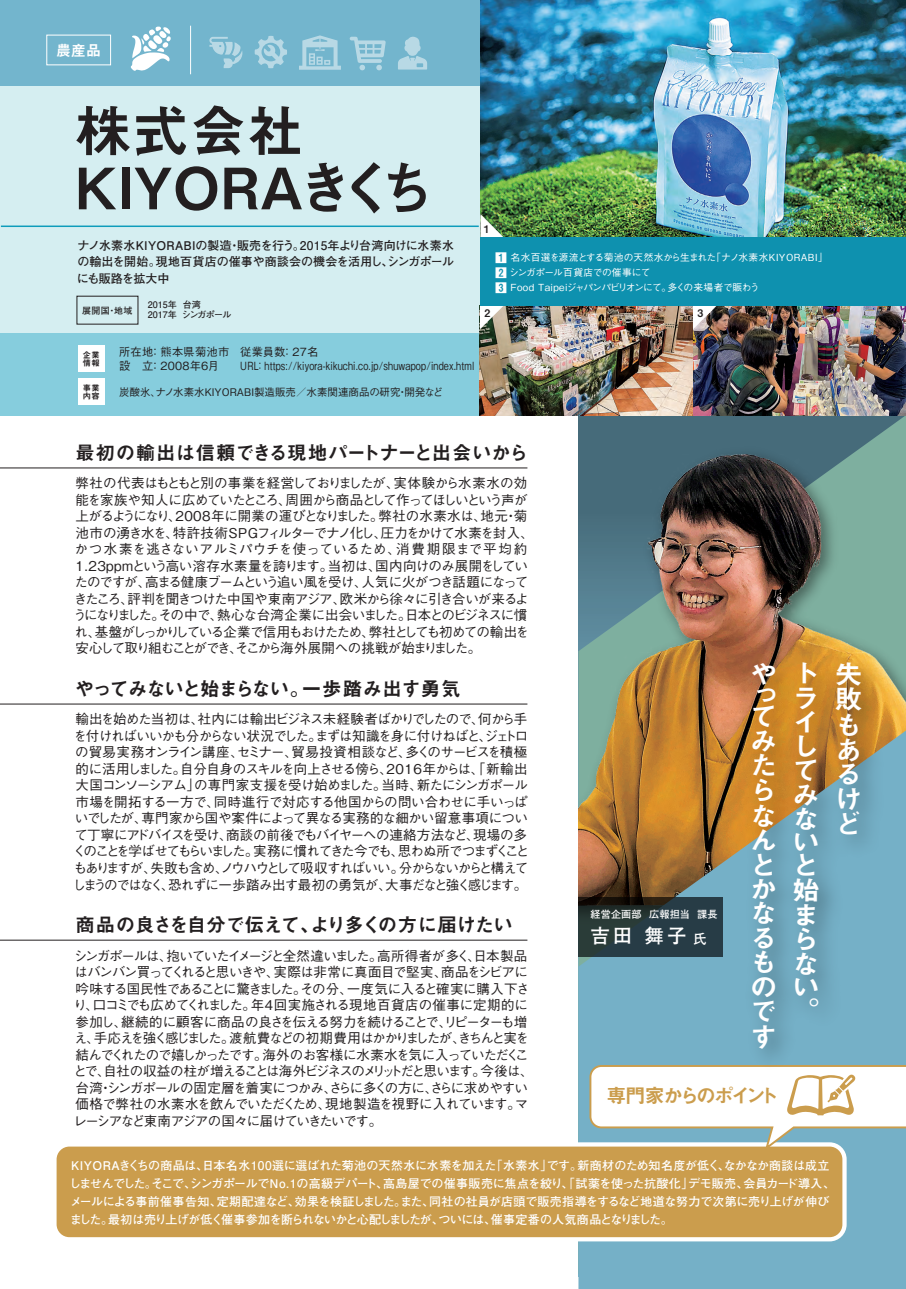
<style>
.page{position:relative;width:906px;height:1289px;background:#fff}
.page>*{position:absolute;margin:0;border:0;box-sizing:border-box;transform-origin:0 0}
.t1{font:57px/57px "Midashi Go Pr 6 MB31";letter-spacing:.01em;color:#231f20}
.t2{font:26.55px/24.6px "Midashi Go Pr 6 MB31";color:#fff;scale:1.05 1}
.t3{font:19.8px "Midashi Go Pr 6 MB31";letter-spacing:-.16em;color:#cb9d4d}
.t4{font:19.5px "Midashi Go Pr 6 MB31";letter-spacing:-.045em;color:#231f20}
.t5{font:19.5px "Midashi Go Pr 6 MB31";letter-spacing:-.005em;color:#231f20}
.t6{font:700 19.5px "Futo Go B101 Pr 6";color:#fff}
.t7{font:15px "Midashi Go Pr 6 MB31";color:#fff}
.t8{font:500 13.5px/16.5px "Gothic BBB Pr 6";letter-spacing:-.075em;color:#231f20}
.t9{font:700 12px/18px "Futo Go B101 Pr 6";letter-spacing:-.02em;color:#fff}
.t10{font:700 12px/16.5px "Futo Go B101 Pr 6";color:#231f20;text-align:justify}
.t11{font:500 11.25px/14.7px "Gothic BBB Pr 6";letter-spacing:.02em;color:#231f20}
.t12{font:500 10.5px "Gothic BBB Pr 6";color:#231f20}
.t13{font:10.5px "Midashi Go Pr 6 MB31";color:#231f20}
.t14{font:700 10.2px "Futo Go B101 Pr 6";letter-spacing:.02em;color:#fff}
.t15{font:500 9.75px/15px "Gothic BBB Pr 6";letter-spacing:-.035em;color:#fff}
.t16{font:700 9px/10.5px "Futo Go B101 Pr 6";color:#231f20}
.t17{font:8.25px/8.2px "Midashi Go Pr 6 MB31";letter-spacing:.09em;color:#231f20}
.s1{font-family:"Midashi Go Pr 6 MB31";font-weight:400;font-size:11.25px}
.s2{font-size:13.5px}
</style>
<div class="page">
<div style="left:0;top:0;width:906px;height:86px;background:#73b5cd"></div>
<svg style="left:578px;top:415px;width:328px;height:27px;background:#4c6f7c"></svg>
<div style="left:0;top:333px;width:480px;height:82px;background:#86cddd"></div>
<div style="left:0;top:86px;width:480px;height:247px;background:#d5eef1"></div>
<hr style="left:1px;top:225px;width:478px;height:2px;background:#0e9cbb">
<hr style="left:190px;top:26px;width:1px;height:48px;background:#fff">
<div style="left:78px;top:345px;width:27px;height:26px;background:#fff"></div>
<div style="left:78px;top:379px;width:27px;height:26px;background:#fff"></div>
<svg style="left:398px;top:37px;width:29px;height:33px"></svg>
<svg style="left:255px;top:36px;width:32px;height:32px"></svg>
<svg style="left:209px;top:37px;width:33px;height:31px"></svg>
<svg style="left:350px;top:37px;width:36px;height:33px"></svg>
<svg style="left:131px;top:26px;width:40px;height:45px"></svg>
<svg style="left:299px;top:35px;width:42px;height:35px"></svg>
<img style="left:578px;top:442px;width:328px;height:13px">
<img style="left:578px;top:455px;width:328px;height:275px">
<img style="left:480px;top:306px;width:426px;height:109px">
<img style="left:480px;top:0;width:426px;height:238px">
<svg style="left:578px;top:730px;width:328px;height:558px;background:#879d97"></svg>
<svg style="left:578px;top:897px;width:112px;height:59px;background:#253537"></svg>
<div style="left:52px;top:1142px;width:794px;height:99px;border:9px solid #fff;border-radius:13px"></div>
<div style="left:57px;top:1146px;width:785px;height:91px;background:#cb9d4d;border-radius:13px"></div>
<svg style="left:588px;top:1064px;width:318px;height:88px"></svg>
<svg style="left:480px;top:306px;width:23px;height:23px"></svg>
<svg style="left:693px;top:306px;width:23px;height:23px"></svg>
<svg style="left:480px;top:214px;width:24px;height:24px"></svg>
<div style="left:480px;top:238px;width:426px;height:68px;background:#0e91af"></div>
<div style="left:47px;top:35px;width:64px;height:30px;border:1px solid #fff"></div>
<img style="left:690px;top:643px;width:207px;height:439px">
<hr style="left:0;top:467px;width:527px;height:1px;background:#231f20">
<hr style="left:0;top:939px;width:527px;height:1px;background:#231f20">
<hr style="left:0;top:703px;width:527px;height:1px;background:#231f20">
<p class="t7" style="left:56px;top:38px;width:46px">農産品</p>
<h1 class="t1" style="left:74px;top:100px;width:362px">株式会社<br>KIYORAきくち</h1>
<p class="t10" style="left:77px;top:237px;width:379px">ナノ水素水KIYORABIの製造・販売を行う。2015年より台湾向けに水素水の輸出を開始。現地百貨店の催事や商談会の機会を活用し、シンガポールにも販路を拡大中</p>
<p class="t16" style="left:82px;top:305px;width:52px">展開国・地域</p>
<p class="t16" style="left:148px;top:299px;width:85px">2015年 台湾<br>2017年 シンガポール</p>
<p class="t17" style="left:83px;top:350px;width:19px">企業情報</p>
<p class="t17" style="left:83px;top:383px;width:19px">事業内容</p>
<p class="t11" style="left:119px;top:343px;width:112px">所在地： 熊本県菊池市設　立： 2008年６月</p>
<p class="t11" style="left:240px;top:343px;width:235px">従業員数： 27名<br>URL： https://kiyora-kikuchi.co.jp/shuwapop/index.html</p>
<p class="t12" style="left:119px;top:384px;width:326px">炭酸氷、ナノ水素水KIYORABI製造販売／水素関連商品の研究・開発など</p>
<p class="t13" style="left:484px;top:221px;width:7px">1</p>
<p class="t15" style="left:495px;top:249px;width:334px"><span class="s1">1</span> 名水百選を源流とする菊池の天然水から生まれた「ナノ水素水KIYORABI」<br><span class="s1">2</span> シンガポール百貨店での催事にて<br><span class="s1">3</span> Food Taipeiジャパンパビリオンにて。多くの来場者で賑わう</p>
<p class="t13" style="left:484px;top:304px;width:7px">2</p>
<p class="t13" style="left:697px;top:304px;width:7px">3</p>
<h3 class="t5" style="left:75px;top:436px;width:455px">最初の輸出は信頼できる現地パートナーと出会いから</h3>
<p class="t8" style="left:73px;top:474px;width:462px">弊社の代表はもともと別の事業を経営しておりましたが、実体験から水素水の効能を家族や知人に広めていたところ、周囲から商品として作ってほしいという声が上がるようになり、2008年に開業の運びとなりました。弊社の水素水は、地元・菊池市の湧き水を、特許技術SPGフィルターでナノ化し、圧力をかけて水素を封入、かつ水素を逃さないアルミパウチを使っているため、消費期限まで平均約1.23ppmという高い溶存水素量を誇ります。当初は、国内向けのみ展開をしていたのですが、高まる健康ブームという追い風を受け、人気に火がつき話題になってきたころ、評判を聞きつけた中国や東南アジア、欧米から徐々に引き合いが来るようになりました。その中で、熱心な台湾企業に出会いました。日本とのビジネスに慣れ、基盤がしっかりしている企業で信用もおけたため、弊社としても初めての輸出を安心して取り組むことができ、そこから海外展開への挑戦が始まりました。</p>
<h3 class="t4" style="left:75px;top:672px;width:387px">やってみないと始まらない。一歩踏み出す勇気</h3>
<p class="t8" style="left:73px;top:710px;width:458px">輸出を始めた当初は、社内には輸出ビジネス未経験者ばかりでしたので、何から手を付ければいいかも分からない状況でした。まずは知識を身に付けねばと、ジェトロの貿易実務オンライン講座、セミナー、貿易投資相談など、多くのサービスを積極的に活用しました。自分自身のスキルを向上させる傍ら、2016年からは、「新輸出大国コンソーシアム」の専門家支援を受け始めました。当時、新たにシンガポール市場を開拓する一方で、同時進行で対応する他国からの問い合わせに手いっぱいでしたが、専門家から国や案件によって異なる実務的な細かい留意事項について丁寧にアドバイスを受け、商談の前後でもバイヤーへの連絡方法など、現場の多くのことを学ばせてもらいました。実務に慣れてきた今でも、思わぬ所でつまずくこともありますが、失敗も含め、ノウハウとして吸収すればいい。分からないからと構えてしまうのではなく、恐れずに一歩踏み出す最初の勇気が、大事だなと強く感じます。</p>
<h3 class="t4" style="left:75px;top:908px;width:439px">商品の良さを自分で伝えて、より多くの方に届けたい</h3>
<p class="t8" style="left:74px;top:946px;width:461px">シンガポールは、抱いていたイメージと全然違いました。高所得者が多く、日本製品はバンバン買ってくれると思いきや、実際は非常に真面目で堅実、商品をシビアに吟味する国民性であることに驚きました。その分、一度気に入ると確実に購入下さり、口コミでも広めてくれました。年４回実施される現地百貨店の催事に定期的に参加し、継続的に顧客に商品の良さを伝える努力を続けることで、リピーターも増え、手応えを強く感じました。渡航費などの初期費用はかかりましたが、きちんと実を結んでくれたので嬉しかったです。海外のお客様に水素水を気に入っていただくことで、自社の収益の柱が増えることは海外ビジネスのメリットだと思います。今後は、台湾・シンガポールの固定層を着実につかみ、さらに多くの方に、さらに求めやすい価格で弊社の水素水を飲んでいただくため、現地製造を視野に入れています。マレーシアなど東南アジアの国々に届けていきたいです。</p>
<p class="t14" style="left:590px;top:906px;width:129px">経営企画部 広報担当 課長</p>
<h3 class="t6" style="left:590px;top:919px;width:118px">吉田 舞子<span class="s2">氏</span></h3>
<h2 class="t2" style="left:749px;top:662px;width:26px;line-height:21px;text-align:justify">やって</h2>
<h2 class="t2" style="left:749px;top:727px;width:26px">みたらなんとかなるものです</h2>
<h3 class="t3" style="left:606px;top:1079px;width:174px">専門家からのポイント</h3>
<h2 class="t2" style="left:792px;top:660px;width:26px;line-height:24px;text-align:justify">トライしてみないと</h2>
<h2 class="t2" style="left:792px;top:876px;width:27px">始まらな</h2>
<h2 class="t2" style="left:792px;top:974px;width:26px;line-height:22.8px">い。</h2>
<h2 class="t2" style="left:834px;top:660px;width:27px">失敗もあるけど</h2>
<p class="t9" style="left:70px;top:1155px;width:767px">KIYORAきくちの商品は、日本名水100選に選ばれた菊池の天然水に水素を加えた「水素水」です。新商材のため知名度が低く、なかなか商談は成立しませんでした。そこで、シンガポールでNo.1の高級デパート、高島屋での催事販売に焦点を絞り、「試薬を使った抗酸化」デモ販売、会員カード導入、メールによる事前催事告知、定期配達など、効果を検証しました。また、同社の社員が店頭で販売指導をするなど地道な努力で次第に売り上げが伸びました。最初は売り上げが低く催事参加を断られないかと心配しましたが、ついには、催事定番の人気商品となりました。</p>
</div>
